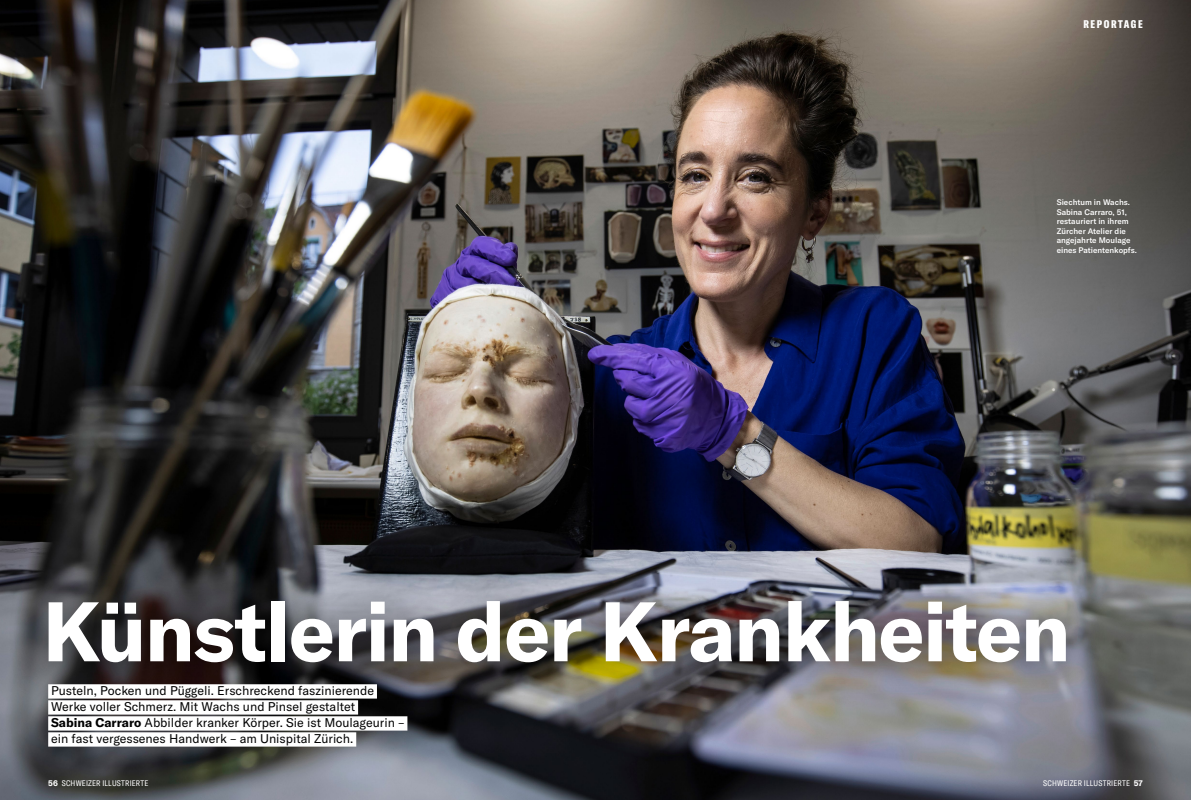
<style>
.page{position:relative;width:1191px;height:800px;background:#fff}
.page>*{position:absolute;margin:0;border:0;box-sizing:border-box;transform-origin:0 0}
._203_Tit_GTAm_Repo_x{font:700 83px "GT America";letter-spacing:-.02em;color:#fff}
._300_Lead_GTAm_mit_L{font:12.5px "GT America";color:#000}
._105_Rubriktitel_GTA{font:900 extra-condensed 11px "GT America";letter-spacing:.15em;color:#fff}
._800_Legi_GTAm_Med_x{font:500 8px/9.5px "GT America";color:#fff}
.t1{font:condensed 8px "GT America";letter-spacing:.025em;color:#fff}
.s1{font-weight:700}
.s2{font-weight:700;font-stretch:normal}
</style>
<div class="page">
<img style="left:0;top:0;width:1191px;height:799px">
<div style="left:7px;top:561px;width:1100px;height:142px;background:#000;opacity:.75"></div>
<div style="left:48px;top:684px;width:329px;height:14px;background:#fff"></div>
<div style="left:48px;top:700px;width:310px;height:14px;background:#fff"></div>
<div style="left:48px;top:716px;width:359px;height:14px;background:#fff"></div>
<div style="left:48px;top:732px;width:308px;height:14px;background:#fff"></div>
<p class="_105_Rubriktitel_GTA" style="left:1083px;top:17px;width:61px">REPORTAGE</p>
<p class="_800_Legi_GTAm_Med_x" style="left:1056px;top:197px;width:82px">Siechtum in Wachs.<br>Sabina Carraro, 51, restauriert in ihrem<br>Zürcher Atelier die angejahrte Moulage eines Patientenkopfs.</p>
<p class="_203_Tit_GTAm_Repo_x" style="left:43px;top:580px;width:1029px">Künstlerin der Krankheiten</p>
<p class="_300_Lead_GTAm_mit_L" style="left:51px;top:683px;width:324px">Pusteln, Pocken und Püggeli. Erschreckend faszinierende</p>
<p class="_300_Lead_GTAm_mit_L" style="left:51px;top:699px;width:306px">Werke voller Schmerz. Mit Wachs und Pinsel gestaltet</p>
<p class="_300_Lead_GTAm_mit_L" style="left:51px;top:715px;width:355px"><span class="s1">Sabina Carraro</span> Abbilder kranker Körper. Sie ist Moulageurin –</p>
<p class="_300_Lead_GTAm_mit_L" style="left:51px;top:731px;width:304px">ein fast vergessenes Handwerk – am Unispital Zürich.</p>
<p class="t1" style="left:48px;top:778px;width:102px"><span class="s2">56</span> SCHWEIZER ILLUSTRIERTE</p>
<p class="t1" style="left:1043px;top:778px;width:101px">SCHWEIZER ILLUSTRIERTE <span class="s2">57</span></p>
</div>
